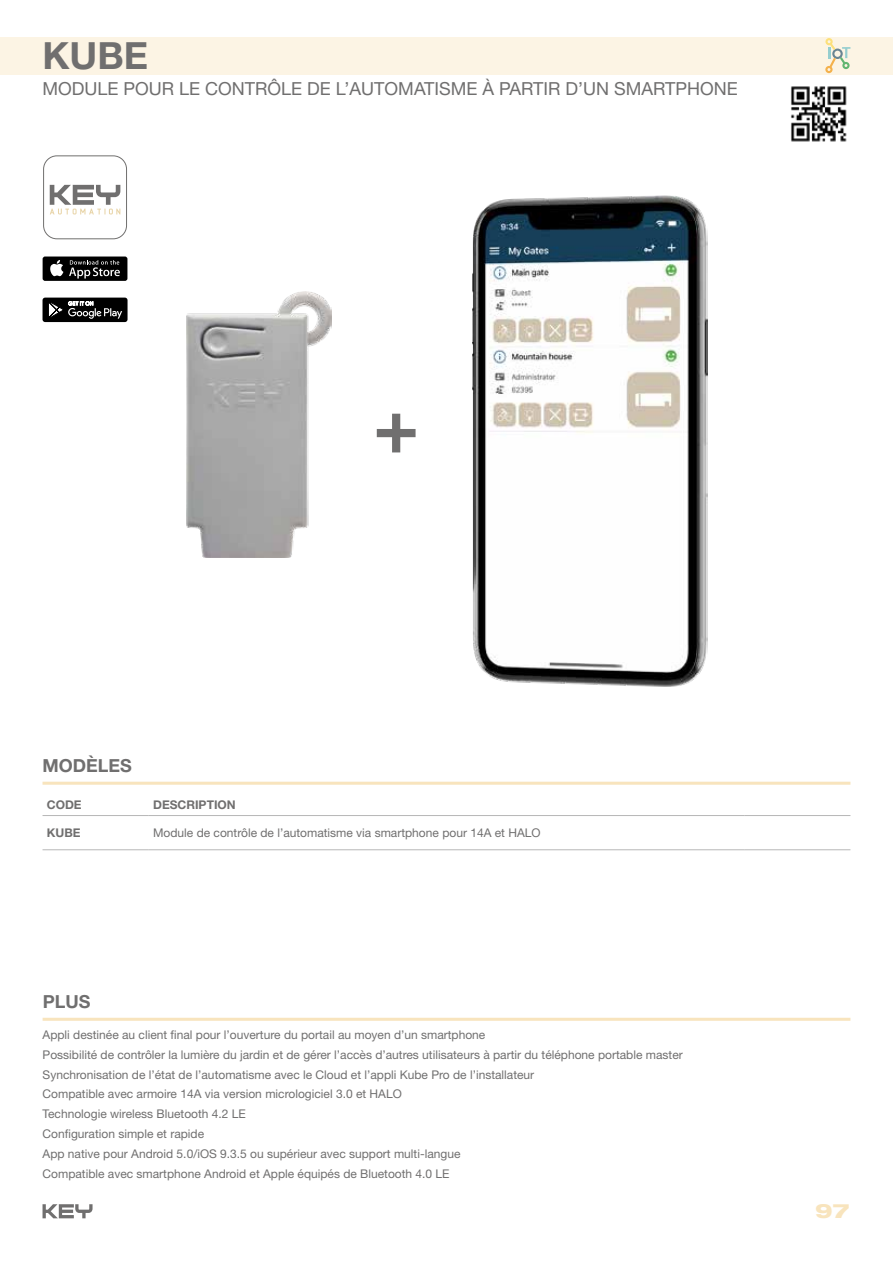
<style>
.page{position:relative;width:893px;height:1263px;background:#fff}
.page>*{position:absolute;margin:0;border:0;box-sizing:border-box;transform-origin:0 0}
.t1{font:700 76.8px "Helvetica Neue LT Std";color:#706f6f}
.t2{font:700 37.5px "Helvetica Neue LT Std";color:#706f6f}
.t3{font:800 expanded 19.8px "Helvetica Neue LT Std";color:#f8e4bd}
.t4{font:18px "Helvetica Neue LT Std";color:#706f6f}
.t5{font:700 18px "Helvetica Neue LT Std";color:#706f6f}
.t6{font:12px/20px "Helvetica Neue LT Std";color:#706f6f}
.t7{font:700 12px "Helvetica Neue LT Std";color:#706f6f}
</style>
<div class="page">
<svg style="left:43px;top:1204px;width:50px;height:14px"></svg>
<hr style="left:43px;top:1018px;width:807px;height:3px;background:#f8e4bd">
<img style="left:472px;top:196px;width:235px;height:490px">
<img style="left:186px;top:292px;width:145px;height:265px">
<div style="left:43px;top:156px;width:84px;height:83px;border:1px solid #706f6e;border-radius:13px"></div>
<svg style="left:50px;top:185px;width:70px;height:29px"></svg>
<div style="left:43px;top:256px;width:84px;height:25px;background:#000;border-radius:2px"></div>
<svg style="left:50px;top:260px;width:13px;height:16px"></svg>
<svg style="left:69px;top:260px;width:51px;height:18px"></svg>
<div style="left:43px;top:298px;width:85px;height:24px;background:#000;border-radius:3px"></div>
<svg style="left:49px;top:301px;width:73px;height:18px"></svg>
<hr style="left:43px;top:782px;width:807px;height:3px;background:#f8e4bd">
<div style="left:0;top:37px;width:893px;height:37px;background:#fcf4e4"></div>
<hr style="left:43px;top:815px;width:106px;height:1px;background:#b7b7b7">
<hr style="left:149px;top:815px;width:595px;height:1px;background:#b7b7b7">
<hr style="left:744px;top:815px;width:106px;height:1px;background:#b7b7b7">
<hr style="left:43px;top:849px;width:106px;height:1px;background:#b7b7b7">
<hr style="left:149px;top:849px;width:595px;height:1px;background:#b7b7b7">
<hr style="left:744px;top:849px;width:106px;height:1px;background:#b7b7b7">
<img style="left:791px;top:86px;width:56px;height:56px">
<h2 class="t2" style="left:43px;top:33px;width:107px">KUBE</h2>
<h3 class="t4" style="left:43px;top:78px;width:697px">MODULE POUR LE CONTRÔLE DE L’AUTOMATISME À PARTIR D’UN SMARTPHONE</h3>
<h3 class="t5" style="left:43px;top:755px;width:91px">MODÈLES</h3>
<h1 class="t1" style="left:373px;top:378px;width:48px">+</h1>
<p class="t7" style="left:47px;top:797px;width:36px">CODE</p>
<p class="t7" style="left:153px;top:797px;width:84px">DESCRIPTION</p>
<p class="t7" style="left:47px;top:825px;width:35px">KUBE</p>
<p class="t6" style="left:153px;top:822px;width:389px">Module de contrôle de l’automatisme via smartphone pour 14A et HALO</p>
<h3 class="t5" style="left:43px;top:991px;width:49px">PLUS</h3>
<p class="t6" style="left:43px;top:1024px;width:642px">Appli destinée au client final pour l’ouverture du portail au moyen d’un smartphone<br>Possibilité de contrôler la lumière du jardin et de gérer l’accès d’autres utilisateurs à partir du téléphone portable master Synchronisation de l’état de l’automatisme avec le Cloud et l’appli Kube Pro de l’installateur<br>Compatible avec armoire 14A via version micrologiciel 3.0 et HALO<br>Technologie wireless Bluetooth 4.2 LE<br>Configuration simple et rapide<br>App native pour Android 5.0/iOS 9.3.5 ou supérieur avec support multi-langue<br>Compatible avec smartphone Android et Apple équipés de Bluetooth 4.0 LE</p>
<h3 class="t3" style="left:815px;top:1198px;width:36px">97</h3>
</div>
